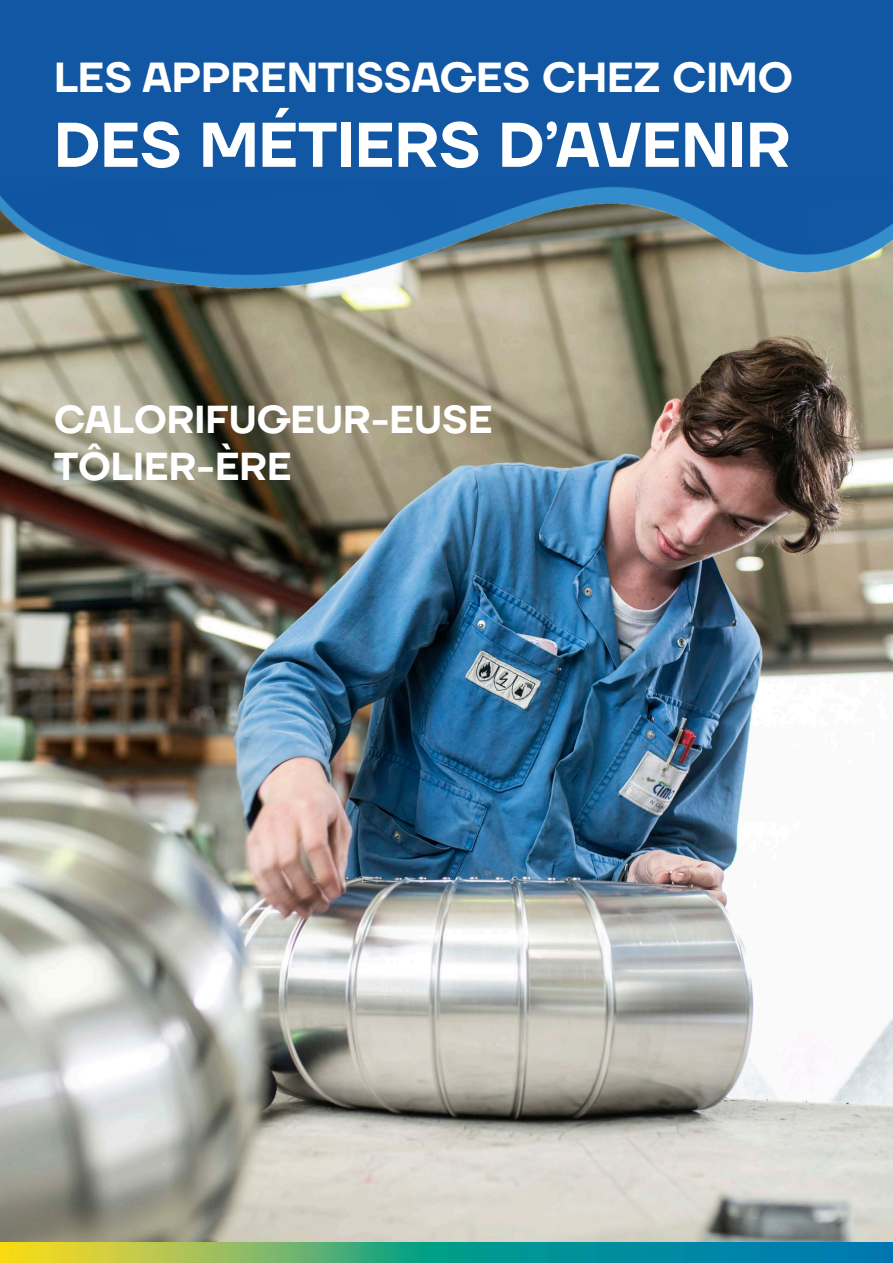
<style>
.page{position:relative;width:893px;height:1263px;background:#fff}
.page>*{position:absolute;margin:0;border:0;box-sizing:border-box;transform-origin:0 0}
.t1{font:600 63px "TT Firs Neue";color:#fff}
.t2{font:600 42px "TT Firs Neue";color:#fff}
.t3{font:600 39px/46.8px "TT Firs Neue";color:#fff}
</style>
<div class="page">
<img style="left:0;top:451px;width:893px;height:791px">
<img style="left:0;top:1242px;width:893px;height:21px">
<img style="left:0;top:0;width:893px;height:451px">
<p class="t2" style="left:54px;top:48px;width:740px">LES APPRENTISSAGES CHEZ CIMO</p>
<h1 class="t1" style="left:54px;top:102px;width:738px">DES MÉTIERS D’AVENIR</h1>
<p class="t3" style="left:54px;top:396px;width:440px">CALORIFUGEUR-EUSE<br>TÔLIER-ÈRE</p>
</div>
